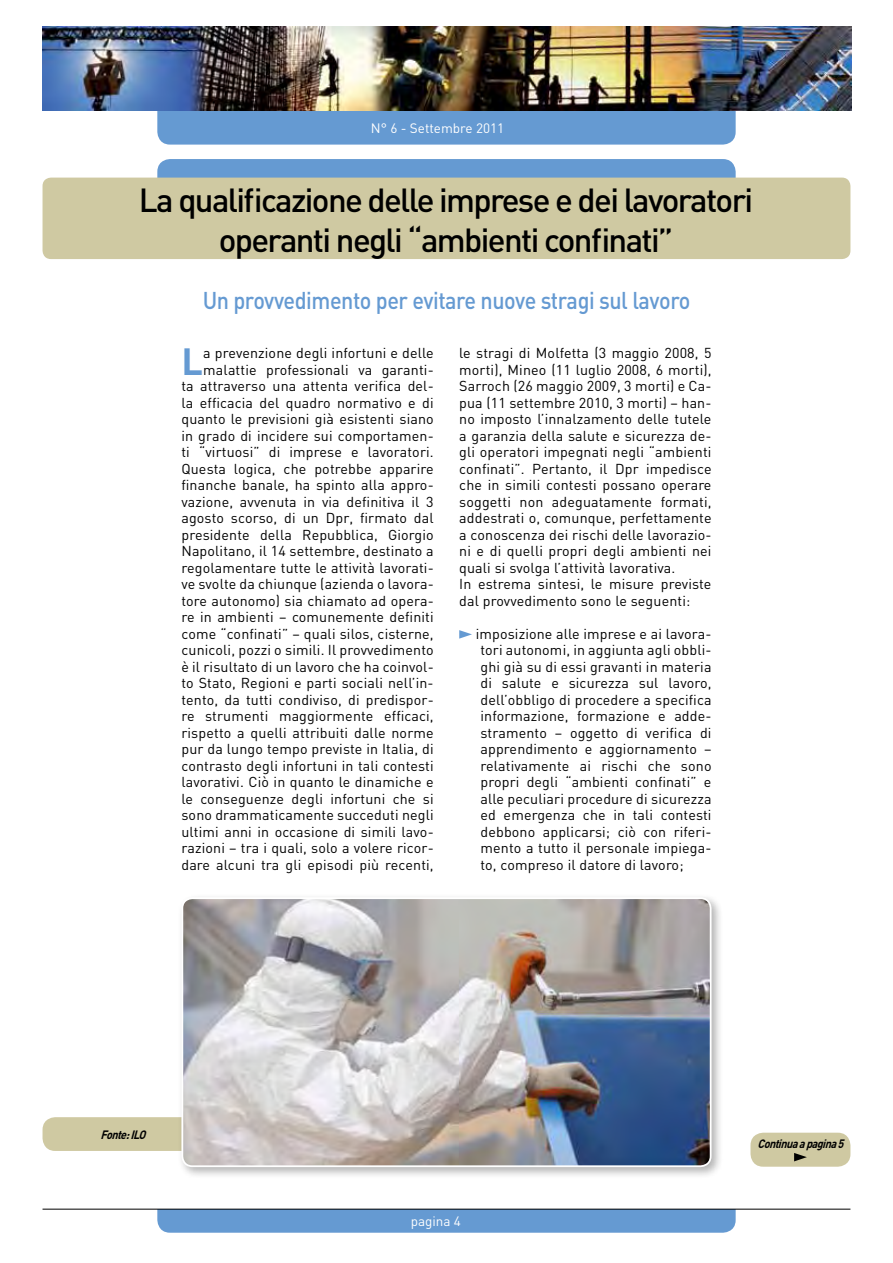
<style>
.page{position:relative;width:893px;height:1263px;background:#fff}
.page>*{position:absolute;margin:0;border:0;box-sizing:border-box;transform-origin:0 0}
.t1{font:700 37.35px "DIN";color:#659ad2}
.t2{font:500 33px/39.6px "DIN";letter-spacing:-.05em;color:#000;text-align:center}
.t3{font:500 24px "DIN";letter-spacing:-.02em;color:#659ad2;scale:.9 1}
.t4{font:14.25px/16.5px "DIN";letter-spacing:.01em;color:#000;text-align:right}
.t5{font:13.5px "DIN";color:#fff}
.t6{font:italic 700 12px "DIN";color:#000;scale:.9 1}
</style>
<div class="page">
<div style="left:43px;top:1117px;width:157px;height:34px;background:#cfc9a2;border-radius:13px"></div>
<div style="left:157px;top:1165px;width:579px;height:68px;background:#659ad2;border-radius:13px"></div>
<div style="left:142px;top:1151px;width:608px;height:58px;background:#fff"></div>
<div style="left:157px;top:159px;width:579px;height:68px;background:#659ad2;border-radius:13px"></div>
<div style="left:157px;top:77px;width:579px;height:68px;background:#659ad2;border-radius:13px"></div>
<hr style="left:43px;top:1209px;width:807px;height:1px;background:#000">
<img style="left:43px;top:26px;width:808px;height:84px">
<div style="left:750px;top:1133px;width:100px;height:34px;background:#cfc9a2;border-radius:13px"></div>
<svg style="left:794px;top:1153px;width:13px;height:8px"></svg>
<div style="left:43px;top:178px;width:807px;height:81px;background:#cfc9a2;border-radius:9px"></div>
<svg style="left:459px;top:630px;width:13px;height:9px"></svg>
<div style="left:177px;top:893px;width:547px;height:286px;background:#000;opacity:.3"></div>
<img style="left:182px;top:898px;width:529px;height:268px">
<div style="left:181px;top:897px;width:530px;height:270px;border:2px solid #fff;border-radius:10px"></div>
<p class="t5" style="left:371px;top:120px;width:135px">N° 6 - Settembre 2011</p>
<h2 class="t2" style="left:139px;top:179px;width:616px">La qualificazione delle imprese e dei lavoratori operanti negli “ambienti confinati”</h2>
<h3 class="t3" style="left:203px;top:285px;width:543px">U n provvedimento per evitare nuove stragi sul lavoro</h3>
<h1 class="t1" style="left:181px;top:337px;width:23px">L</h1>
<p class="t4" style="left:181px;top:344px;width:254px">a prevenzione degli infortuni e delle malattie professionali va garanti-<br>ta attraverso una attenta verifica del&shy;la efficacia del quadro normativo e di quanto le previsioni già esistenti siano in grado di incidere sui comportamen&shy;ti “virtuosi” di imprese e lavoratori.<br>Questa logica, che potrebbe apparire finanche banale, ha spinto alla appro&shy;vazione, avvenuta in via definitiva il 3 agosto scorso, di un Dpr, firmato dal presidente della Repubblica, Giorgio Napolitano, il 14 settembre, destinato a regolamentare tutte le attività lavorati&shy;ve svolte da chiunque (azienda o lavora&shy;tore autonomo) sia chiamato ad opera&shy;re in ambienti – comunemente definiti come “confinati” – quali silos, cisterne, cunicoli, pozzi o simili. Il provvedimento è il risultato di un lavoro che ha coinvol&shy;to Stato, Regioni e parti sociali nell’in&shy;tento, da tutti condiviso, di predispor&shy;re strumenti maggiormente efficaci, rispetto a quelli attribuiti dalle norme pur da lungo tempo previste in Italia, di contrasto degli infortuni in tali contesti lavorativi. Ciò in quanto le dinamiche e le conseguenze degli infortuni che si sono drammaticamente succeduti negli ultimi anni in occasione di simili lavo&shy;razioni – tra i quali, solo a volere ricor&shy;dare alcuni tra gli episodi più recenti,</p>
<p class="t4" style="left:459px;top:344px;width:254px;text-align:left">le stragi di Molfetta (3 maggio 2008, 5 morti), Mineo (11 luglio 2008, 6 morti), Sarroch (26 maggio 2009, 3 morti) e Ca&shy;pua (11 settembre 2010, 3 morti) – han&shy;no imposto l’innalzamento delle tutele a garanzia della salute e sicurezza de&shy;gli operatori impegnati negli “ambienti confinati”. Pertanto, il Dpr impedisce che in simili contesti possano operare soggetti non adeguatamente formati, addestrati o, comunque, perfettamente a conoscenza dei rischi delle lavorazio&shy;ni e di quelli propri degli ambienti nei quali si svolga l’attività lavorativa.<br>In estrema sintesi, le misure previste dal provvedimento sono le seguenti:</p>
<p class="t4" style="left:480px;top:625px;width:233px;text-align:justify;text-indent:-5px">imposizione alle imprese e ai lavora&shy;tori autonomi, in aggiunta agli obbli&shy;ghi già su di essi gravanti in materia di salute e sicurezza sul lavoro, dell’obbligo di procedere a specifica informazione, formazione e adde&shy;stramento – oggetto di verifica di apprendimento e aggiornamento – relativamente ai rischi che sono propri degli “ambienti confinati” e alle peculiari procedure di sicurezza ed emergenza che in tali contesti debbono applicarsi; ciò con riferi&shy;mento a tutto il personale impiega&shy;to, compreso il datore di lavoro;</p>
<p class="t6" style="left:101px;top:1127px;width:56px">Fonte:ILO</p>
<p class="t5" style="left:411px;top:1213px;width:52px">pagina 4</p>
<p class="t6" style="left:758px;top:1136px;width:101px">Continuaapagina5</p>
</div>
